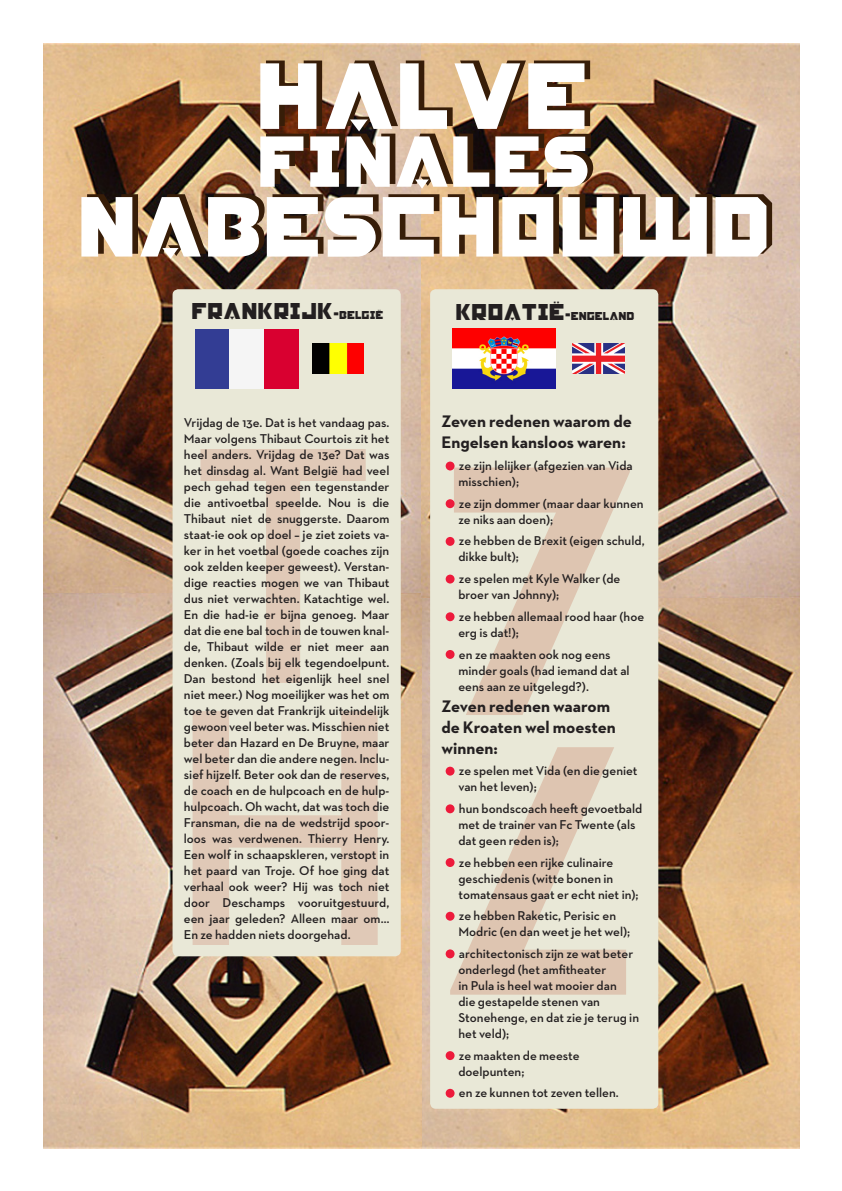
<style>
.page{position:relative;width:842px;height:1191px;background:#fff}
.page>*{position:absolute;margin:0;border:0;box-sizing:border-box;transform-origin:0 0}
.t1{font:600 65px "Neutraface 2 Text";color:#ed1a3b}
.t2{font:20px "P22 Constructivist Square";color:#231f20}
.t3{font:700 17px/21px "Neutraface 2 Text";color:#231f20}
.t4{font:600 13px/16px "Neutraface 2 Text";color:#231f20}
.t5{font:10px "P22 Constructivist Square";color:#231f20}
.s1{font-size:13px}
.s2{font-size:10px}
.s3{font-size:20px}
</style>
<div class="page">
<img style="left:43px;top:597px;width:756px;height:551px">
<img style="left:43px;top:43px;width:756px;height:554px">
<svg style="left:87px;top:194px;width:685px;height:62px;fill:#371d08"></svg>
<div style="left:430px;top:289px;width:228px;height:819px;background:#e9e8d7;border-radius:6px"></div>
<svg style="left:454px;top:467px;width:176px;height:248px"></svg>
<svg style="left:450px;top:747px;width:176px;height:247px"></svg>
<div style="left:173px;top:289px;width:228px;height:667px;background:#e9e8d7;border-radius:6px"></div>
<div style="left:195px;top:329px;width:35px;height:59px;background:#333d94"></div>
<div style="left:230px;top:329px;width:34px;height:59px;background:#f5f5f5"></div>
<div style="left:264px;top:329px;width:34px;height:59px;background:#d90030"></div>
<img style="left:453px;top:329px;width:103px;height:59px">
<img style="left:573px;top:344px;width:51px;height:29px">
<img style="left:312px;top:344px;width:52px;height:29px">
<svg style="left:260px;top:61px;width:333px;height:128px"></svg>
<svg style="left:81px;top:197px;width:685px;height:62px"></svg>
<svg style="left:200px;top:449px;width:166px;height:234px"></svg>
<svg style="left:193px;top:711px;width:185px;height:234px"></svg>
<p class="t2" style="left:191px;top:299px;width:193px">FRANKRIJK<span class="s1">-</span><span class="s2">BELGIË</span></p>
<p class="t4" style="left:184px;top:414px;width:207px;text-align:justify">Vrijdag de 13e. Dat is het vandaag pas.<br>Maar volgens Thibaut Courtois zit het heel anders. Vrijdag de 13e? Dat was het dinsdag al. Want België had veel pech gehad tegen een tegenstander die antivoetbal speelde. Nou is die Thibaut niet de snuggerste. Daarom staat-ie ook op doel – je ziet zoiets va&shy;ker in het voetbal (goede coaches zijn ook zelden keeper geweest). Verstan&shy;dige reacties mogen we van Thibaut dus niet verwachten. Katachtige wel.<br>En die had-ie er bijna genoeg. Maar dat die ene bal toch in de touwen knal&shy;de, Thibaut wilde er niet meer aan denken. (Zoals bij elk tegendoelpunt.<br>Dan bestond het eigenlijk heel snel niet meer.) Nog moeilijker was het om toe te geven dat Frankrijk uiteindelijk gewoon veel beter was. Misschien niet beter dan Hazard en De Bruyne, maar wel beter dan die andere negen. Inclu&shy;sief hijzelf. Beter ook dan de reserves, de coach en de hulpcoach en de hulp&shy;hulpcoach. Oh wacht, dat was toch die Fransman, die na de wedstrijd spoor&shy;loos was verdwenen. Thierry Henry.<br>Een wolf in schaapskleren, verstopt in het paard van Troje. Of hoe ging dat verhaal ook weer? Hij was toch niet door Deschamps vooruitgestuurd, een jaar geleden? Alleen maar om… En ze hadden niets doorgehad.</p>
<p class="t5" style="left:455px;top:310px;width:181px"><span class="s3">KROATIË</span><span class="s1">-</span>ENGELAND</p>
<p class="t3" style="left:441px;top:411px;width:192px">Zeven redenen waarom de<br>Engelsen kansloos waren:</p>
<p class="t1" style="left:443px;top:407px;width:16px">.</p>
<p class="t4" style="left:458px;top:457px;width:176px">ze zijn lelijker (afgezien van Vida misschien);</p>
<p class="t1" style="left:443px;top:444px;width:16px">.</p>
<p class="t4" style="left:458px;top:495px;width:187px">ze zijn dommer (maar daar kunnen ze niks aan doen);</p>
<p class="t1" style="left:443px;top:482px;width:16px">.</p>
<p class="t4" style="left:458px;top:533px;width:188px">ze hebben de Brexit (eigen schuld, dikke bult);</p>
<p class="t1" style="left:443px;top:520px;width:16px">.</p>
<p class="t4" style="left:458px;top:570px;width:163px">ze spelen met Kyle Walker (de broer van Johnny);</p>
<p class="t1" style="left:443px;top:557px;width:16px">.</p>
<p class="t4" style="left:458px;top:608px;width:187px">ze hebben allemaal rood haar (hoe erg is dat!);</p>
<p class="t1" style="left:443px;top:595px;width:16px">.</p>
<p class="t4" style="left:458px;top:646px;width:173px">en ze maakten ook nog eens minder goals (had iemand dat al eens aan ze uitgelegd?).</p>
<p class="t3" style="left:441px;top:695px;width:176px">Zeven redenen waarom de Kroaten wel moesten winnen:</p>
<p class="t1" style="left:443px;top:712px;width:16px">.</p>
<p class="t4" style="left:458px;top:762px;width:181px">ze spelen met Vida (en die geniet van het leven);</p>
<p class="t1" style="left:443px;top:749px;width:16px">.</p>
<p class="t4" style="left:458px;top:800px;width:185px">hun bondscoach heeft gevoetbald met de trainer van Fc Twente (als dat geen reden is);</p>
<p class="t1" style="left:443px;top:803px;width:16px">.</p>
<p class="t4" style="left:458px;top:854px;width:182px">ze hebben een rijke culinaire geschiedenis (witte bonen in tomatensaus gaat er echt niet in);</p>
<p class="t1" style="left:443px;top:857px;width:16px">.</p>
<p class="t4" style="left:458px;top:907px;width:173px">ze hebben Raketic, Perisic en<br>Modric (en dan weet je het wel);</p>
<p class="t1" style="left:443px;top:894px;width:16px">.</p>
<p class="t4" style="left:458px;top:945px;width:182px">architectonisch zijn ze wat beter onderlegd (het amfitheater<br>in Pula is heel wat mooier dan<br>die gestapelde stenen van<br>Stonehenge, en dat zie je terug in het veld);</p>
<p class="t1" style="left:443px;top:996px;width:16px">.</p>
<p class="t4" style="left:458px;top:1047px;width:123px">ze maakten de meeste doelpunten;</p>
<p class="t1" style="left:443px;top:1034px;width:16px">.</p>
<p class="t4" style="left:459px;top:1084px;width:161px">en ze kunnen tot zeven tellen.</p>
</div>
